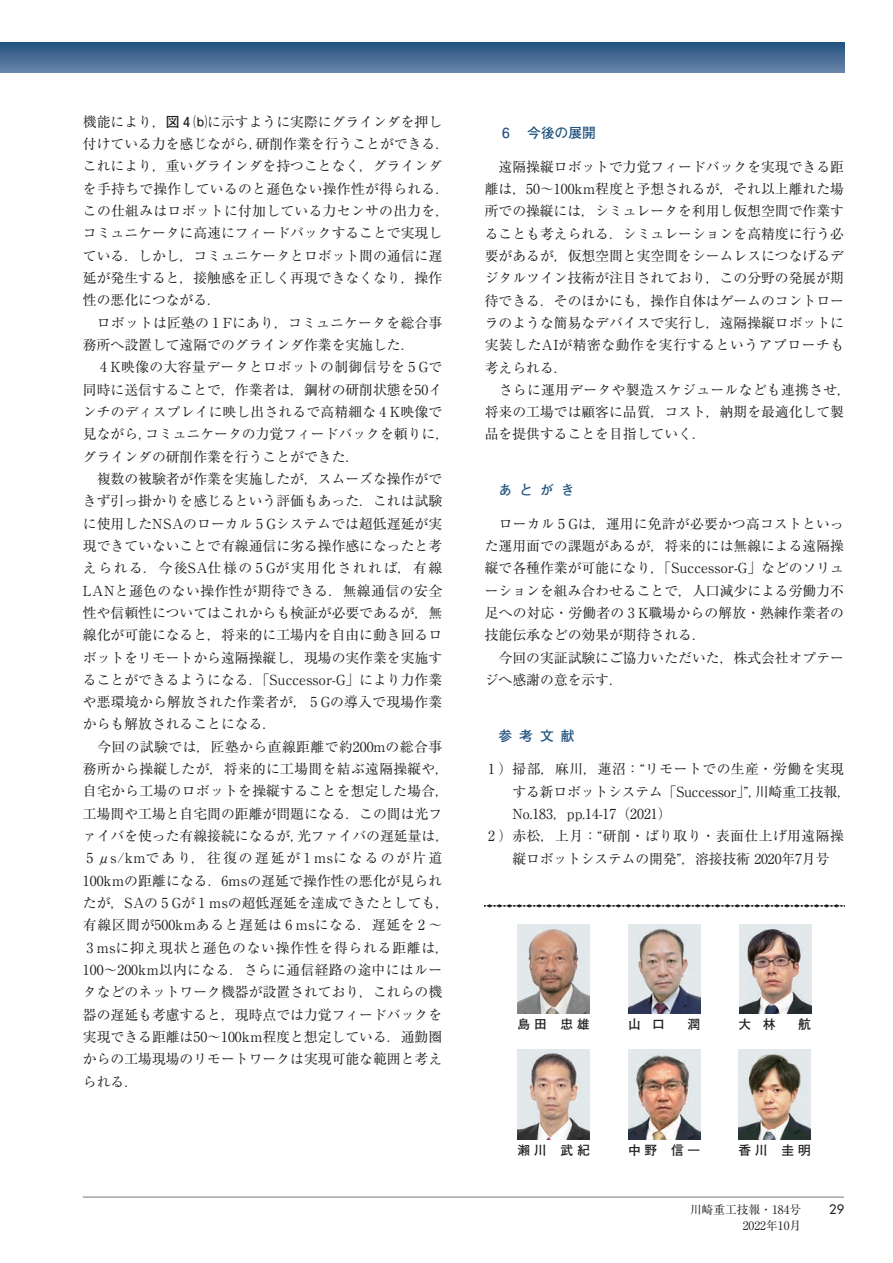
<style>
.page{position:relative;width:893px;height:1263px;background:#fff}
.page>*{position:absolute;margin:0;border:0;box-sizing:border-box;transform-origin:0 0}
.t1{font:13.8px/22.4px "Ryumin Pr 6";color:#231f20}
.t2{font:13.8px "Ryumin Pr 6";letter-spacing:.035em;color:#231f20}
.t3{font:700 13.8px "Futo Go B101 Pr 6";letter-spacing:.5em;color:#22537f}
.t4{font:700 12.75px "Futo Go B101 Pr 6";letter-spacing:.295em;color:#231f20}
.t5{font:500 12.75px "Futura Std";color:#231f20}
.t6{font:11.7px/15.9px "Ryumin Pro";color:#231f20;text-align:right}
.s1{font-family:"Futo Go B101 Pr 6";font-weight:700}
</style>
<div class="page">
<svg style="left:485px;top:904px;width:359px;height:3px"></svg>
<img style="left:517px;top:924px;width:73px;height:90px">
<img style="left:628px;top:924px;width:72px;height:90px">
<img style="left:739px;top:925px;width:72px;height:89px">
<img style="left:517px;top:1050px;width:73px;height:89px">
<img style="left:628px;top:1050px;width:72px;height:89px">
<img style="left:739px;top:1050px;width:72px;height:89px">
<svg style="left:0;top:43px;width:844px;height:29px;background:#466b94"></svg>
<hr style="left:83px;top:1197px;width:761px;height:1px;background:#76787b">
<p class="t1" style="left:83px;top:110px;width:368px">機能により，<span class="s1">図 4 ⒝</span>に示すように実際にグラインダを押し付けている力を感じながら，研削作業を行うことができる．これにより，重いグラインダを持つことなく，グラインダを手持ちで操作しているのと遜色ない操作性が得られる．この仕組みはロボットに付加している力センサの出力を，コミュニケータに高速にフィードバックすることで実現している．しかし，コミュニケータとロボット間の通信に遅延が発生すると，接触感を正しく再現できなくなり，操作性の悪化につながる．<br>　ロボットは匠塾の 1 Fにあり，コミュニケータを総合事務所へ設置して遠隔でのグラインダ作業を実施した．</p>
<p class="t1" style="left:83px;top:355px;width:368px;text-indent:17px">4 K映像の大容量データとロボットの制御信号を 5 Gで同時に送信することで，作業者は，鋼材の研削状態を50インチのディスプレイに映し出されるで高精細な 4 K映像で見ながら，コミュニケータの力覚フィードバックを頼りに，グラインダの研削作業を行うことができた．<br>　複数の被験者が作業を実施したが，スムーズな操作ができず引っ掛かりを感じるという評価もあった．これは試験に使用したNSAのローカル 5 Gシステムでは超低遅延が実現できていないことで有線通信に劣る操作感になったと考えられる．今後SA仕様の 5 Gが実用化されれば，有線<br>LANと遜色のない操作性が期待できる．無線通信の安全性や信頼性についてはこれからも検証が必要であるが，無線化が可能になると，将来的に工場内を自由に動き回るロボットをリモートから遠隔操縦し，現場の実作業を実施することができるようになる．「Successor-G」により力作業や悪環境から解放された作業者が， 5 Gの導入で現場作業からも解放されることになる．<br>　今回の試験では，匠塾から直線距離で約200mの総合事務所から操縦したが，将来的に工場間を結ぶ遠隔操縦や，自宅から工場のロボットを操縦することを想定した場合，工場間や工場と自宅間の距離が問題になる．この間は光ファイバを使った有線接続になるが，光ファイバの遅延量は，<br>5μs/kmであり，往復の遅延が1msになるのが片道<br>100kmの距離になる．6msの遅延で操作性の悪化が見られたが，SAの 5 Gが 1 msの超低遅延を達成できたとしても，有線区間が500kmあると遅延は 6 msになる．遅延を 2 ～<br>3 msに抑え現状と遜色のない操作性を得られる距離は，<br>100～200km以内になる．さらに通信経路の途中にはルータなどのネットワーク機器が設置されており，これらの機器の遅延も考慮すると，現時点では力覚フィードバックを実現できる距離は50～100km程度と想定している．通勤圏からの工場現場のリモートワークは実現可能な範囲と考えられる．</p>
<p class="t3" style="left:502px;top:122px;width:96px">6 　今後の展開</p>
<p class="t1" style="left:485px;top:155px;width:368px">　遠隔操縦ロボットで力覚フィードバックを実現できる距離は，50～100km程度と予想されるが，それ以上離れた場所での操縦には，シミュレータを利用し仮想空間で作業することも考えられる．シミュレーションを高精度に行う必要があるが，仮想空間と実空間をシームレスにつなげるデジタルツイン技術が注目されており，この分野の発展が期待できる．そのほかにも，操作自体はゲームのコントローラのような簡易なデバイスで実行し，遠隔操縦ロボットに実装したAIが精密な動作を実行するというアプローチも考えられる．<br>　さらに運用データや製造スケジュールなども連携させ，将来の工場では顧客に品質，コスト，納期を最適化して製品を提供することを目指していく．</p>
<p class="t3" style="left:499px;top:479px;width:78px">あとがき</p>
<p class="t1" style="left:485px;top:512px;width:361px">　ローカル 5 Gは，運用に免許が必要かつ高コストといった運用面での課題があるが，将来的には無線による遠隔操縦で各種作業が可能になり，「Successor-G」などのソリューションを組み合わせることで，人口減少による労働力不足への対応・労働者の 3 K職場からの解放・熟練作業者の技能伝承などの効果が期待される．<br>　今回の実証試験にご協力いただいた，株式会社オプテージへ感謝の意を示す．</p>
<p class="t3" style="left:499px;top:724px;width:78px">参考文献</p>
<p class="t2" style="left:488px;top:758px;width:357px">1 ） 掃部，麻川，蓮沼：“リモートでの生産・労働を実現</p>
<p class="t1" style="left:512px;top:779px;width:340px">する新ロボットシステム「Successor」”，川崎重工技報，</p>
<p class="t1" style="left:512px;top:802px;width:161px">No.183，pp.14-17（2021）</p>
<p class="t2" style="left:488px;top:825px;width:357px">2 ） 赤松，上月：“研削・ばり取り・表面仕上げ用遠隔操</p>
<p class="t1" style="left:512px;top:846px;width:319px">縦ロボットシステムの開発”，溶接技術 2020年7月号</p>
<p class="t4" style="left:517px;top:1014px;width:74px">島田　忠雄</p>
<p class="t4" style="left:628px;top:1014px;width:74px">山口　潤</p>
<p class="t4" style="left:739px;top:1014px;width:74px">大林　航</p>
<p class="t4" style="left:517px;top:1139px;width:74px">瀨川　武紀</p>
<p class="t4" style="left:628px;top:1139px;width:74px">中野　信一</p>
<p class="t4" style="left:739px;top:1139px;width:74px">香川　圭明</p>
<p class="t6" style="left:690px;top:1201px;width:113px">川崎重工技報・184号<br>2022年10月</p>
<p class="t5" style="left:829px;top:1201px;width:16px">29</p>
</div>
